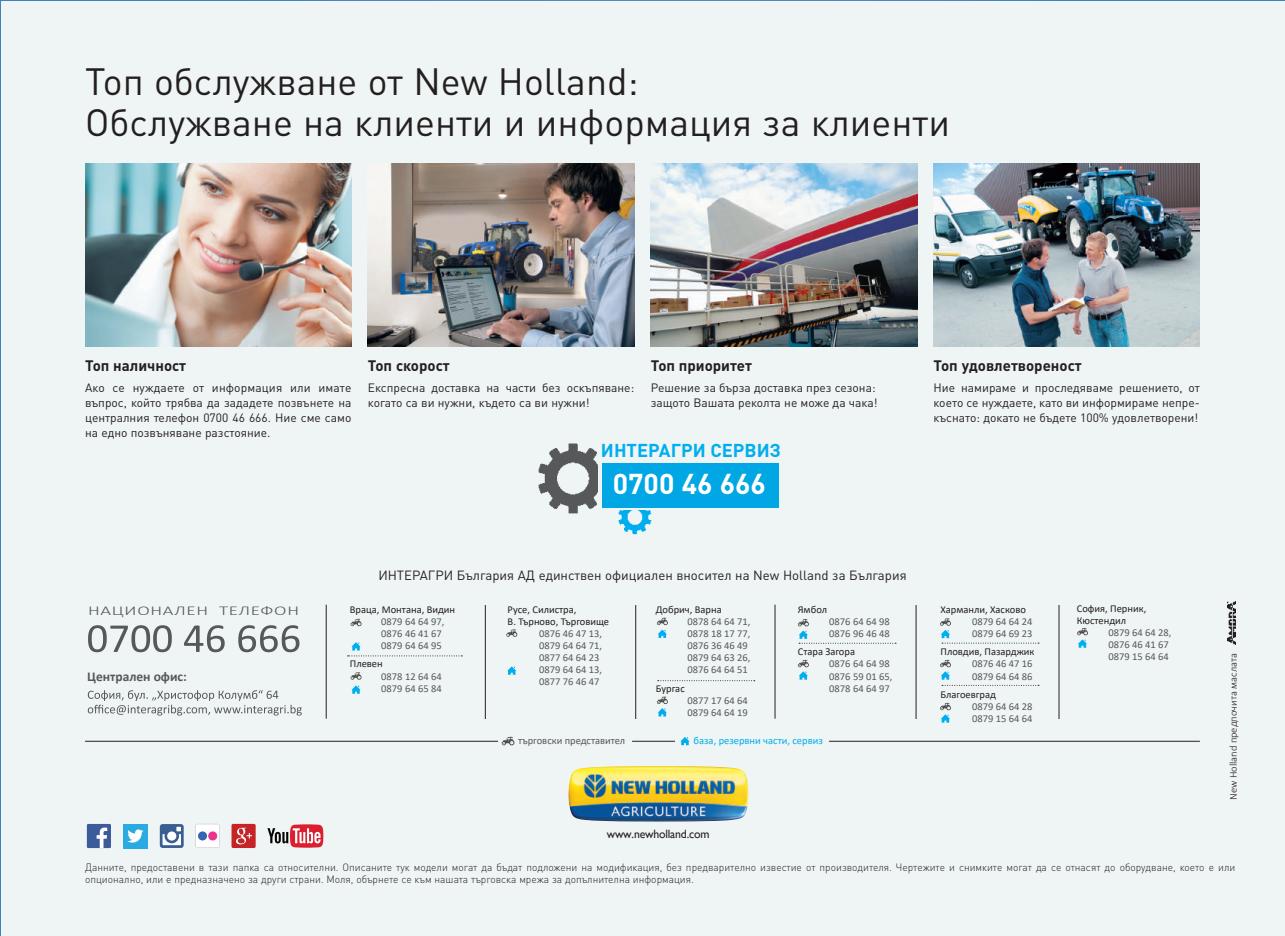
<style>
.page{position:relative;width:1285px;height:936px;background:#fff}
.page>*{position:absolute;margin:0;border:0;box-sizing:border-box;transform-origin:0 0}
.t1{font:37.5px/40.5px "DIN Pro";color:#231f20}
.t2{font:700 28.35px "DIN Pro";color:#fff}
.t3{font:700 18.45px "DIN Pro";color:#00aeef}
.t4{font:700 15px "DIN Pro";color:#231f20}
.t5{font:300 13.5px "Calibri";letter-spacing:.04em;color:#57585a;scale:1.4 1}
.t6{font:700 13.5px "Calibri";color:#57585a}
.t7{font:13.2px "DIN Pro";color:#231f20}
.t8{font:12px/15px "DIN Pro";color:#231f20;text-align:justify}
.t9{font:12px "Gill Sans";letter-spacing:-.015em;color:#231f20}
.t10{font:10.5px/12px "Calibri";color:#57585a}
.t11{font:300 10.5px/12px "DIN Pro";color:#231f20}
.t12{font:10.5px/12px "Calibri";color:#231f20}
.t13{font:300 10.5px "Calibri";color:#231f20}
.t14{font:10.5px "Calibri";color:#00aeef}
</style>
<div class="page">
<div style="left:1px;top:1px;width:1283px;height:934px;background:#eff5f4"></div>
<img style="left:85px;top:164px;width:266px;height:183px">
<img style="left:368px;top:164px;width:266px;height:183px">
<img style="left:650px;top:164px;width:266px;height:183px">
<img style="left:933px;top:164px;width:266px;height:183px">
<div style="left:602px;top:463px;width:176px;height:45px;background:#00a7e4"></div>
<img style="left:538px;top:443px;width:59px;height:71px">
<img style="left:583px;top:511px;width:69px;height:23px">
<svg style="left:195px;top:823px;width:24px;height:24px"></svg>
<div style="left:198px;top:831px;width:9px;height:9px;background:#3566b1;border-radius:50%"></div>
<div style="left:208px;top:831px;width:9px;height:9px;background:#ed3390;border-radius:50%"></div>
<svg style="left:231px;top:823px;width:24px;height:25px"></svg>
<div style="left:87px;top:823px;width:24px;height:25px;background:#3c5b9a"></div>
<svg style="left:97px;top:827px;width:10px;height:21px"></svg>
<div style="left:123px;top:823px;width:24px;height:25px;background:#2aaae1"></div>
<svg style="left:127px;top:829px;width:16px;height:13px"></svg>
<svg style="left:267px;top:824px;width:56px;height:23px"></svg>
<svg style="left:160px;top:824px;width:24px;height:23px"></svg>
<img style="left:568px;top:766px;width:180px;height:55px">
<img style="left:1227px;top:601px;width:8px;height:43px">
<svg style="left:88px;top:625px;width:211px;height:27px"></svg>
<hr style="left:326px;top:604px;width:1px;height:114px;background:#231f20">
<hr style="left:774px;top:604px;width:1px;height:114px;background:#231f20">
<hr style="left:85px;top:741px;width:413px;height:1px;background:#231f20">
<hr style="left:632px;top:741px;width:43px;height:1px;background:#231f20">
<hr style="left:828px;top:741px;width:371px;height:1px;background:#231f20">
<svg style="left:88px;top:690px;width:214px;height:25px"></svg>
<svg style="left:680px;top:737px;width:9px;height:8px"></svg>
<svg style="left:501px;top:736px;width:13px;height:9px"></svg>
<svg style="left:657px;top:680px;width:97px;height:1px"></svg>
<svg style="left:941px;top:685px;width:97px;height:1px"></svg>
<hr style="left:485px;top:605px;width:1px;height:114px;background:#231f20">
<hr style="left:915px;top:605px;width:1px;height:114px;background:#231f20">
<hr style="left:635px;top:605px;width:1px;height:114px;background:#231f20">
<hr style="left:1058px;top:605px;width:1px;height:114px;background:#231f20">
<svg style="left:347px;top:642px;width:115px;height:14px"></svg>
<svg style="left:351px;top:685px;width:9px;height:8px"></svg>
<svg style="left:507px;top:666px;width:9px;height:8px"></svg>
<svg style="left:350px;top:618px;width:11px;height:8px"></svg>
<svg style="left:506px;top:629px;width:11px;height:7px"></svg>
<svg style="left:656px;top:617px;width:11px;height:21px"></svg>
<svg style="left:656px;top:696px;width:11px;height:20px"></svg>
<svg style="left:797px;top:619px;width:96px;height:24px"></svg>
<svg style="left:940px;top:618px;width:98px;height:25px"></svg>
<svg style="left:940px;top:659px;width:10px;height:20px"></svg>
<svg style="left:940px;top:702px;width:10px;height:20px"></svg>
<svg style="left:1077px;top:628px;width:10px;height:19px"></svg>
<svg style="left:797px;top:659px;width:11px;height:20px"></svg>
<svg style="left:350px;top:672px;width:11px;height:7px"></svg>
<h1 class="t1" style="left:85px;top:60px;width:866px">Топ обслужване от New Нolland:<br>Обслужване на клиенти и информация за клиенти</h1>
<p class="t4" style="left:85px;top:355px;width:102px">Топ наличност</p>
<p class="t8" style="left:85px;top:380px;width:268px">Ако се нуждаете от информация или имате въпрос, който трябва да зададете позвънете на централния телефон 0700 46 666. Ние сме само на едно позвъняване разстояние.</p>
<p class="t4" style="left:368px;top:355px;width:83px">Топ скорост</p>
<p class="t8" style="left:368px;top:380px;width:268px">Експресна доставка на части без оскъпяване: когато са ви нужни, където са ви нужни!</p>
<p class="t4" style="left:650px;top:355px;width:103px">Топ приоритет</p>
<p class="t8" style="left:650px;top:380px;width:228px">Решение за бърза доставка през сезона: защото Вашата реколта не може да чака!</p>
<h3 class="t3" style="left:601px;top:438px;width:181px">ИНТЕРАГРИ СЕРВИЗ</h3>
<h2 class="t2" style="left:612px;top:465px;width:155px">0700 46 666</h2>
<p class="t4" style="left:933px;top:355px;width:149px">Топ удовлетвореност</p>
<p class="t8" style="left:933px;top:380px;width:268px">Ние намираме и проследяваме решението, от което се нуждаете, като ви информираме непре&shy;къснато: докато не бъдете 100% удовлетворени!</p>
<p class="t5" style="left:88px;top:602px;width:152px">НАЦИОНАЛЕН ТЕЛЕФОН</p>
<p class="t6" style="left:87px;top:666px;width:101px">Централен офис:</p>
<p class="t7" style="left:378px;top:566px;width:529px">ИНТЕРАГРИ България АД единствен официален вносител на New Holland за България</p>
<p class="t12" style="left:350px;top:603px;width:107px">Враца, Монтана, Видин</p>
<p class="t10" style="left:381px;top:615px;width:64px">0879 64 64 97,<br>0876 46 41 67<br>0879 64 64 95</p>
<p class="t12" style="left:350px;top:657px;width:34px">Плевен</p>
<p class="t10" style="left:381px;top:669px;width:62px">0878 12 64 64<br>0879 64 65 84</p>
<p class="t12" style="left:507px;top:603px;width:103px">Русе, Силистра,<br>В. Търново, Търговище</p>
<p class="t10" style="left:539px;top:627px;width:64px">0876 46 47 13,<br>0879 64 64 71,<br>0877 64 64 23<br>0879 64 64 13,<br>0877 76 46 47</p>
<p class="t12" style="left:655px;top:603px;width:67px">Добрич, Варна</p>
<p class="t10" style="left:687px;top:615px;width:64px">0878 64 64 71,<br>0878 18 17 77,<br>0876 36 46 49<br>0879 64 63 26,<br>0876 64 64 51</p>
<p class="t12" style="left:655px;top:681px;width:30px">Бургас</p>
<p class="t10" style="left:687px;top:693px;width:62px">0877 17 64 64<br>0879 64 64 19</p>
<p class="t12" style="left:797px;top:603px;width:31px">Ямбол</p>
<p class="t10" style="left:829px;top:615px;width:62px">0876 64 64 98<br>0876 96 46 48</p>
<p class="t12" style="left:797px;top:645px;width:59px">Стара Загора</p>
<p class="t10" style="left:829px;top:657px;width:64px">0876 64 64 98<br>0876 59 01 65,<br>0878 64 64 97</p>
<p class="t10" style="left:518px;top:734px;width:109px">търговски представител</p>
<p class="t14" style="left:693px;top:733px;width:131px">база, резервни части, сервиз</p>
<p class="t9" style="left:606px;top:826px;width:104px">www.newholland.com</p>
<p class="t12" style="left:940px;top:603px;width:87px">Харманли, Хасково</p>
<p class="t10" style="left:971px;top:615px;width:62px">0879 64 64 24<br>0879 64 69 23</p>
<p class="t12" style="left:940px;top:645px;width:95px">Пловдив, Пазарджик</p>
<p class="t10" style="left:971px;top:657px;width:62px">0876 46 47 16<br>0879 64 64 86</p>
<p class="t12" style="left:940px;top:688px;width:57px">Благоевград</p>
<p class="t10" style="left:971px;top:700px;width:62px">0879 64 64 28<br>0879 15 64 64</p>
<p class="t12" style="left:1076px;top:602px;width:71px">София, Перник,<br>Кюстендил</p>
<p class="t10" style="left:1108px;top:626px;width:64px">0879 64 64 28,<br>0876 46 41 67<br>0879 15 64 64</p>
<p class="t13" style="left:1226px;top:799px;width:148px;rotate:-90deg">New Holland предпочита маслата</p>
<p class="t11" style="left:85px;top:860px;width:1151px">Данните, предоставени в тази папка са относителни. Описаните тук модели могат да бъдат подложени на модификация, без предварително известие от производителя. Чертежите и снимките могат да се отнасят до оборудване, което е или опционално, или е предназначено за други страни. Моля, обърнете се към нашата търговска мрежа за допълнителна информация.</p>
</div>
